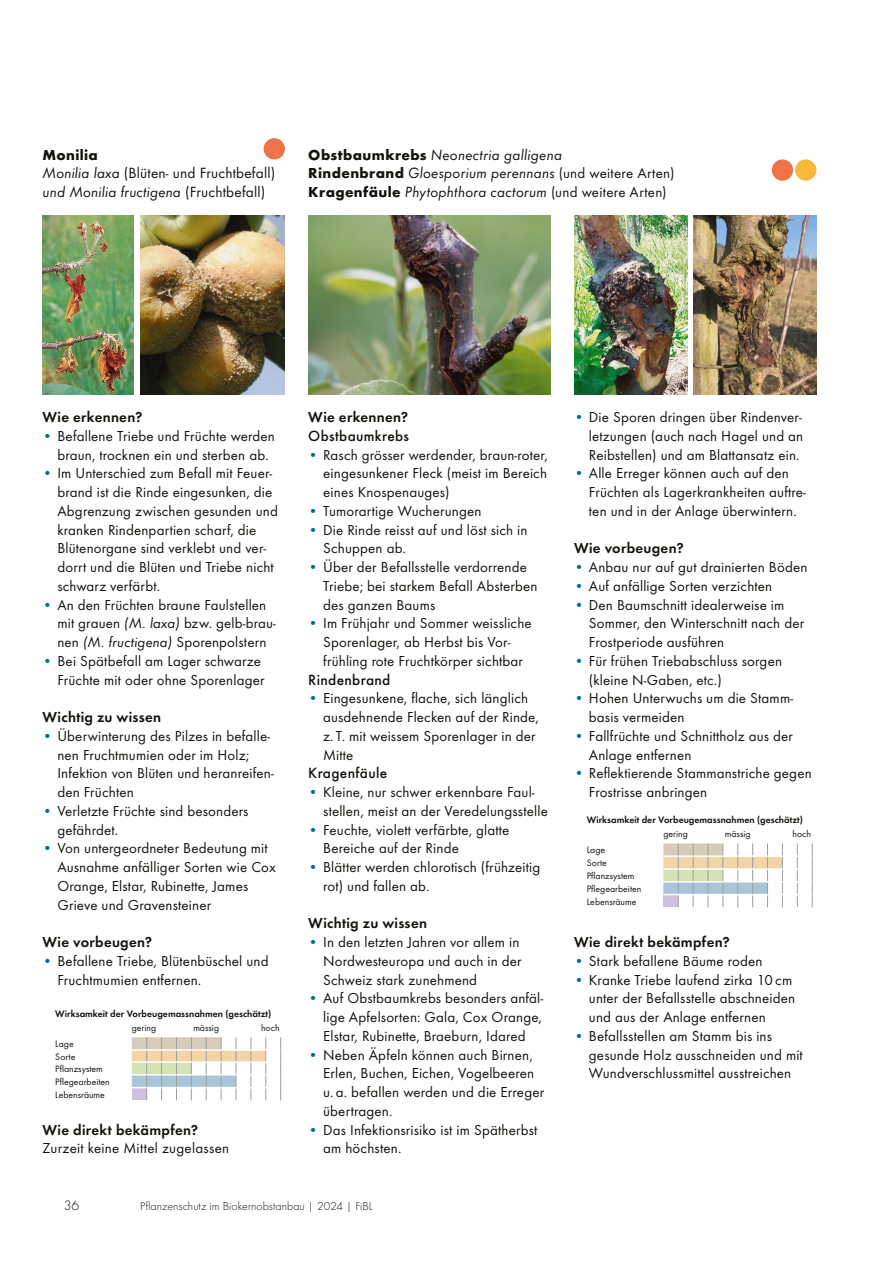
<style>
.page{position:relative;width:893px;height:1263px;background:#fff}
.page>*{position:absolute;margin:0;border:0;box-sizing:border-box;transform-origin:0 0}
.t1{font:italic 15.3px/18.8px "Function Pro";letter-spacing:.015em;color:#12120d}
.t2{font:15.3px/18.8px "Function Pro";letter-spacing:.01em;color:#12120d}
.t3{font:500 15.3px "Function Pro";letter-spacing:.02em;color:#12120d}
.t4{font:15px/18.8px "Function Pro";letter-spacing:.01em;color:#12120d}
.t5{font:600 15px "Function Pro";letter-spacing:.02em;color:#12120d}
.t6{font:700 15px "Function Pro";letter-spacing:.025em;color:#12120d}
.t7{font:300 14.25px "Function Pro";color:#12120d}
.t8{font:300 12px "Function Pro";letter-spacing:.005em;color:#12120d}
.t9{font:9.75px/12.9px "Function Pro";color:#12120d}
.t10{font:600 9.75px "Function Pro";color:#12120d}
.s1{font-style:italic}
.s2{font-weight:700;font-style:normal;font-size:15px}
.s3{font-style:normal;font-size:15px}
.s4{color:#006d8d}
</style>
<div class="page">
<img style="left:140px;top:216px;width:145px;height:178px">
<img style="left:43px;top:216px;width:91px;height:178px">
<img style="left:308px;top:216px;width:243px;height:178px">
<svg style="left:663px;top:843px;width:150px;height:64px"></svg>
<svg style="left:132px;top:1037px;width:149px;height:63px"></svg>
<img style="left:574px;top:216px;width:113px;height:178px">
<img style="left:693px;top:216px;width:123px;height:178px">
<div style="left:795px;top:159px;width:21px;height:22px;background:#fab83a;border-radius:50%"></div>
<div style="left:772px;top:159px;width:21px;height:22px;background:#ef7248;border-radius:50%"></div>
<div style="left:264px;top:138px;width:21px;height:21px;background:#ef7248;border-radius:50%"></div>
<p class="t6" style="left:43px;top:145px;width:57px">Monilia</p>
<p class="t2" style="left:43px;top:164px;width:234px"><span class="s1">Monilia laxa</span> (Blüten- und Fruchtbefall) <span class="s1">und Monilia fructigena</span> (Fruchtbefall)</p>
<p class="t1" style="left:308px;top:145px;width:368px"><span class="s2">Obstbaumkrebs</span> Neonectria galligena<br><span class="s2">Rindenbrand</span> Gloesporium perennans <span class="s3">(und weitere Arten)<br></span><span class="s2">Kragenfäule</span> Phytophthora cactorum <span class="s3">(und weitere Arten)</span></p>
<p class="t5" style="left:43px;top:408px;width:101px">Wie erkennen?</p>
<p class="t4" style="left:43px;top:426px;width:234px;text-align:center"><span class="s4">•</span> Befallene Triebe und Früchte werden braun, trocknen ein und sterben ab.</p>
<p class="t4" style="left:57px;top:464px;width:222px;text-indent:-15px"><span class="s4">•</span> Im Unterschied zum Befall mit Feuer&shy;brand ist die Rinde eingesunken, die Abgrenzung zwischen gesunden und kranken Rindenpartien scharf, die Blütenorgane sind verklebt und ver&shy;dorrt und die Blüten und Triebe nicht schwarz verfärbt.</p>
<p class="t4" style="left:57px;top:595px;width:220px;text-indent:-15px"><span class="s4">•</span> An den Früchten braune Faulstellen mit grauen <span class="s1">(M. laxa)</span> bzw. gelb-brau&shy;nen <span class="s1">(M. fructigena)</span> Sporenpolstern</p>
<p class="t4" style="left:43px;top:651px;width:223px;text-align:right"><span class="s4">•</span> Bei Spätbefall am Lager schwarze<br>Früchte mit oder ohne Sporenlager</p>
<p class="t5" style="left:43px;top:708px;width:120px">Wichtig zu wissen</p>
<p class="t4" style="left:57px;top:726px;width:218px;text-indent:-15px"><span class="s4">•</span> Überwinterung des Pilzes in befalle&shy;nen Fruchtmumien oder im Holz;<br>Infektion von Blüten und heranreifen&shy;den Früchten</p>
<p class="t4" style="left:57px;top:801px;width:193px;text-indent:-15px"><span class="s4">•</span> Verletzte Früchte sind besonders gefährdet.</p>
<p class="t4" style="left:57px;top:839px;width:220px;text-indent:-15px"><span class="s4">•</span> Von untergeordneter Bedeutung mit Ausnahme anfälliger Sorten wie Cox Orange, Elstar, Rubinette, James Grieve und Gravensteiner</p>
<p class="t5" style="left:43px;top:933px;width:111px">Wie vorbeugen?</p>
<p class="t4" style="left:57px;top:951px;width:213px;text-indent:-15px"><span class="s4">•</span> Befallene Triebe, Blütenbüschel und<br>Fruchtmumien entfernen.</p>
<p class="t10" style="left:55px;top:1008px;width:217px">Wirksamkeit der Vorbeugemassnahmen (geschätzt)</p>
<p class="t9" style="left:132px;top:1021px;width:26px">gering</p>
<p class="t9" style="left:193px;top:1021px;width:27px">mässig</p>
<p class="t9" style="left:261px;top:1021px;width:20px">hoch</p>
<p class="t9" style="left:55px;top:1037px;width:56px">Lage<br>Sorte<br>Pflanzsystem<br>Pflegearbeiten<br>Lebensräume</p>
<p class="t5" style="left:43px;top:1120px;width:157px">Wie direkt bekämpfen?</p>
<p class="t4" style="left:43px;top:1139px;width:188px">Zurzeit keine Mittel zugelassen</p>
<p class="t5" style="left:308px;top:408px;width:101px">Wie erkennen?</p>
<p class="t3" style="left:308px;top:426px;width:102px">Obstbaumkrebs</p>
<p class="t4" style="left:323px;top:445px;width:226px;text-align:justify;text-indent:-15px"><span class="s4">•</span> Rasch grösser werdender, braun-roter, eingesunkener Fleck (meist im Bereich eines Knospenauges)</p>
<p class="t4" style="left:308px;top:501px;width:175px"><span class="s4">•</span> Tumorartige Wucherungen</p>
<p class="t4" style="left:323px;top:520px;width:206px;text-indent:-15px"><span class="s4">•</span> Die Rinde reisst auf und löst sich in<br>Schuppen ab.</p>
<p class="t4" style="left:323px;top:558px;width:216px;text-indent:-15px"><span class="s4">•</span> Über der Befallsstelle verdorrende<br>Triebe; bei starkem Befall Absterben des ganzen Baums</p>
<p class="t4" style="left:308px;top:614px;width:225px;text-align:center"><span class="s4">•</span> Im Frühjahr und Sommer weissliche<br>Sporenlager, ab Herbst bis Vor&shy;frühling rote Fruchtkörper sichtbar</p>
<p class="t3" style="left:308px;top:670px;width:84px">Rindenbrand</p>
<p class="t4" style="left:323px;top:689px;width:217px;text-indent:-15px"><span class="s4">•</span> Eingesunkene, flache, sich länglich ausdehnende Flecken auf der Rinde, z. T. mit weissem Sporenlager in der<br>Mitte</p>
<p class="t3" style="left:308px;top:764px;width:81px">Kragenfäule</p>
<p class="t4" style="left:323px;top:783px;width:226px;text-indent:-15px"><span class="s4">•</span> Kleine, nur schwer erkennbare Faul&shy;stellen, meist an der Veredelungsstelle</p>
<p class="t4" style="left:323px;top:820px;width:188px;text-indent:-15px"><span class="s4">•</span> Feuchte, violett verfärbte, glatte<br>Bereiche auf der Rinde</p>
<p class="t4" style="left:323px;top:858px;width:219px;text-indent:-15px"><span class="s4">•</span> Blätter werden chlorotisch (frühzeitig rot) und fallen ab.</p>
<p class="t5" style="left:308px;top:914px;width:120px">Wichtig zu wissen</p>
<p class="t4" style="left:323px;top:933px;width:200px;text-indent:-15px"><span class="s4">•</span> In den letzten Jahren vor allem in<br>Nordwesteuropa und auch in der<br>Schweiz stark zunehmend</p>
<p class="t4" style="left:323px;top:989px;width:222px;text-align:justify;text-indent:-15px"><span class="s4">•</span> Auf Obstbaumkrebs besonders anfäl&shy;lige Apfelsorten: Gala, Cox Orange, Elstar, Rubinette, Braeburn, Idared</p>
<p class="t4" style="left:323px;top:1045px;width:222px;text-indent:-15px"><span class="s4">•</span> Neben Äpfeln können auch Birnen,<br>Erlen, Buchen, Eichen, Vogelbeeren u. a. befallen werden und die Erreger übertragen.</p>
<p class="t4" style="left:323px;top:1120px;width:216px;text-indent:-15px"><span class="s4">•</span> Das Infektionsrisiko ist im Spätherbst am höchsten.</p>
<p class="t4" style="left:589px;top:408px;width:216px;text-align:justify;text-indent:-15px"><span class="s4">•</span> Die Sporen dringen über Rindenver&shy;letzungen (auch nach Hagel und an Reibstellen) und am Blattansatz ein.</p>
<p class="t4" style="left:589px;top:464px;width:218px;text-indent:-15px"><span class="s4">•</span> Alle Erreger können auch auf den<br>Früchten als Lagerkrankheiten auftre&shy;ten und in der Anlage überwintern.</p>
<p class="t5" style="left:574px;top:539px;width:111px">Wie vorbeugen?</p>
<p class="t4" style="left:574px;top:558px;width:235px"><span class="s4">•</span> Anbau nur auf gut drainierten Böden</p>
<p class="t4" style="left:574px;top:576px;width:200px"><span class="s4">•</span> Auf anfällige Sorten verzichten</p>
<p class="t4" style="left:589px;top:595px;width:217px;text-indent:-15px"><span class="s4">•</span> Den Baumschnitt idealerweise im<br>Sommer, den Winterschnitt nach der<br>Frostperiode ausführen</p>
<p class="t4" style="left:589px;top:651px;width:195px;text-indent:-15px"><span class="s4">•</span> Für frühen Triebabschluss sorgen (kleine N-Gaben, etc.)</p>
<p class="t4" style="left:589px;top:689px;width:206px;text-indent:-15px"><span class="s4">•</span> Hohen Unterwuchs um die Stamm&shy;basis vermeiden</p>
<p class="t4" style="left:589px;top:726px;width:205px;text-indent:-15px"><span class="s4">•</span> Fallfrüchte und Schnittholz aus der<br>Anlage entfernen</p>
<p class="t4" style="left:589px;top:764px;width:224px;text-indent:-15px"><span class="s4">•</span> Reflektierende Stammanstriche gegen<br>Frostrisse anbringen</p>
<p class="t10" style="left:587px;top:814px;width:217px">Wirksamkeit der Vorbeugemassnahmen (geschätzt)</p>
<p class="t9" style="left:663px;top:827px;width:26px">gering</p>
<p class="t9" style="left:725px;top:827px;width:27px">mässig</p>
<p class="t9" style="left:793px;top:827px;width:20px">hoch</p>
<p class="t9" style="left:587px;top:843px;width:56px">Lage<br>Sorte<br>Pflanzsystem<br>Pflegearbeiten<br>Lebensräume</p>
<p class="t5" style="left:574px;top:933px;width:157px">Wie direkt bekämpfen?</p>
<p class="t4" style="left:574px;top:951px;width:190px"><span class="s4">•</span> Stark befallene Bäume roden</p>
<p class="t4" style="left:589px;top:970px;width:208px;text-indent:-15px"><span class="s4">•</span> Kranke Triebe laufend zirka 10 cm unter der Befallsstelle abschneiden und aus der Anlage entfernen</p>
<p class="t4" style="left:589px;top:1026px;width:215px;text-indent:-15px"><span class="s4">•</span> Befallsstellen am Stamm bis ins gesunde Holz ausschneiden und mit<br>Wundverschlussmittel ausstreichen</p>
<p class="t7" style="left:64px;top:1197px;width:17px">36</p>
<p class="t8" style="left:140px;top:1199px;width:234px">Pflanzenschutz im Biokernobstanbau | 2024 | FiBL</p>
</div>
